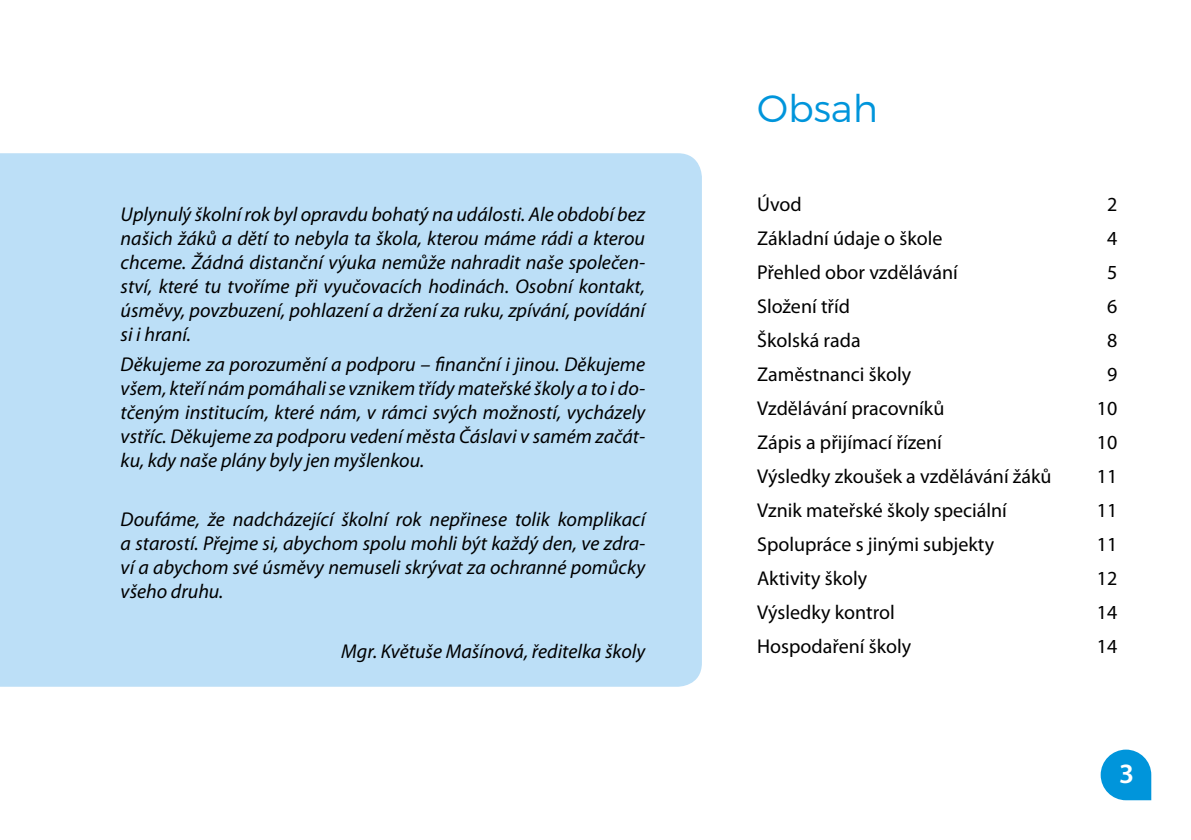
<style>
.page{position:relative;width:1191px;height:840px;background:#fff}
.page>*{position:absolute;margin:0;border:0;box-sizing:border-box;transform-origin:0 0}
.t1{font:300 38px "Montserrat";color:#0095db}
.t2{font:600 28px "Myriad Pro";color:#fff}
.t3{font:italic 20px/24px "Myriad Pro";color:#000;text-align:justify}
.t4{font:20px "Myriad Pro";color:#000}
</style>
<div class="page">
<svg style="left:1100px;top:749px;width:51px;height:50px"></svg>
<div style="left:0;top:153px;width:702px;height:533px;background:#bcdff7"></div>
<p class="t3" style="left:121px;top:201px;width:526px">Uplynulý školní rok byl opravdu bohatý na události. Ale období bez našich žáků a dětí to nebyla ta škola, kterou máme rádi a kterou chceme. Žádná distanční výuka nemůže nahradit naše společen&shy;ství, které tu tvoříme při vyučovacích hodinách. Osobní kontakt, úsměvy, povzbuzení, pohlazení a držení za ruku, zpívání, povídání si i hraní.</p>
<p class="t3" style="left:121px;top:351px;width:526px">Děkujeme za porozumění a podporu – finanční i jinou. Děkujeme všem, kteří nám pomáhali se vznikem třídy mateřské školy a to i do&shy;tčeným institucím, které nám, v rámci svých možností, vycházely vstříc. Děkujeme za podporu vedení města Čáslavi v samém začát&shy;ku, kdy naše plány byly jen myšlenkou.</p>
<p class="t3" style="left:121px;top:506px;width:526px">Doufáme, že nadcházející školní rok nepřinese tolik komplikací a starostí. Přejme si, abychom spolu mohli být každý den, ve zdra&shy;ví a abychom své úsměvy nemuseli skrývat za ochranné pomůcky všeho druhu.</p>
<p class="t3" style="left:341px;top:638px;width:305px">Mgr. Květuše Mašínová, ředitelka školy</p>
<h1 class="t1" style="left:757px;top:79px;width:122px">Obsah</h1>
<p class="t4" style="left:757px;top:192px;width:46px">Úvod</p>
<p class="t4" style="left:1107px;top:192px;width:12px">2</p>
<p class="t4" style="left:757px;top:226px;width:187px">Základní údaje o škole</p>
<p class="t4" style="left:1107px;top:226px;width:12px">4</p>
<p class="t4" style="left:757px;top:259px;width:202px">Přehled obor vzdělávání</p>
<p class="t4" style="left:1107px;top:259px;width:12px">5</p>
<p class="t4" style="left:757px;top:293px;width:95px">Složení tříd</p>
<p class="t4" style="left:1107px;top:293px;width:12px">6</p>
<p class="t4" style="left:757px;top:327px;width:105px">Školská rada</p>
<p class="t4" style="left:1107px;top:327px;width:12px">8</p>
<p class="t4" style="left:757px;top:361px;width:156px">Zaměstnanci školy</p>
<p class="t4" style="left:1107px;top:361px;width:12px">9</p>
<p class="t4" style="left:757px;top:395px;width:189px">Vzdělávání pracovníků</p>
<p class="t4" style="left:1096px;top:395px;width:22px">10</p>
<p class="t4" style="left:757px;top:429px;width:186px">Zápis a přijímací řízení</p>
<p class="t4" style="left:1096px;top:429px;width:22px">10</p>
<p class="t4" style="left:757px;top:463px;width:296px">Výsledky zkoušek a vzdělávání žáků</p>
<p class="t4" style="left:1096px;top:463px;width:22px">11</p>
<p class="t4" style="left:757px;top:497px;width:251px">Vznik mateřské školy speciální</p>
<p class="t4" style="left:1096px;top:497px;width:22px">11</p>
<p class="t4" style="left:757px;top:531px;width:238px">Spolupráce s jinými subjekty</p>
<p class="t4" style="left:1096px;top:531px;width:22px">11</p>
<p class="t4" style="left:757px;top:565px;width:112px">Aktivity školy</p>
<p class="t4" style="left:1096px;top:565px;width:22px">12</p>
<p class="t4" style="left:757px;top:599px;width:139px">Výsledky kontrol</p>
<p class="t4" style="left:1096px;top:599px;width:22px">14</p>
<p class="t4" style="left:757px;top:633px;width:156px">Hospodaření školy</p>
<p class="t4" style="left:1096px;top:633px;width:22px">14</p>
<h2 class="t2" style="left:1119px;top:755px;width:17px">3</h2>
</div>
